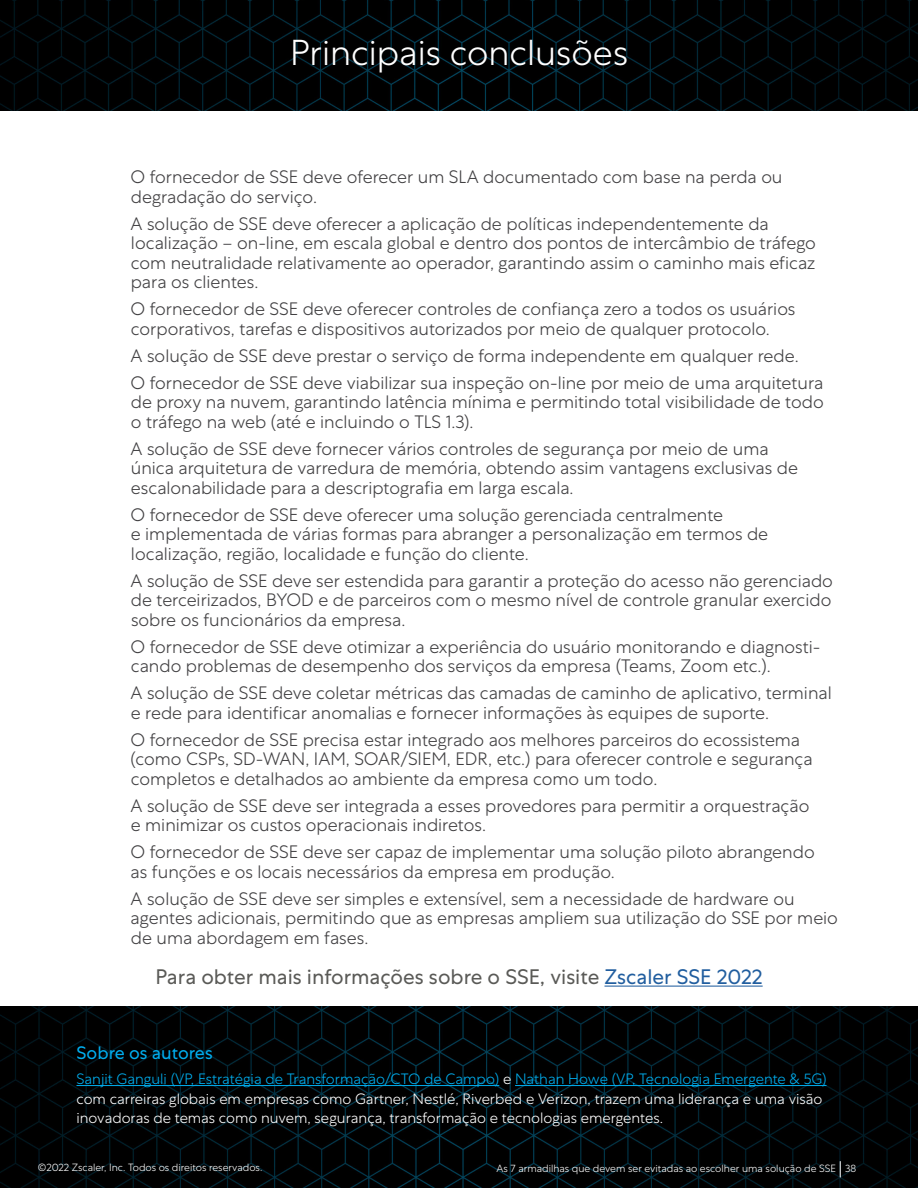
<style>
.page{position:relative;width:918px;height:1188px;background:#fff}
.page>*{position:absolute;margin:0;border:0;box-sizing:border-box;transform-origin:0 0}
.t1{font:300 36px "Centra No 1";color:#fff}
.Intro{font:21px "Centra No 1";color:#5a5a57}
.bodyCheckList{font:300 18px/19.5px "Centra No 1";color:#414042}
.SubHead{font:18px "Centra No 1";color:#00aeef}
.t2{font:300 15px/19.5px "Centra No 1";color:#fff}
.t3{font:300 10.5px "Centra No 1";color:#fff}
.s1{color:#215e9f}
.s2{color:#00aeef}
</style>
<div class="page">
<img style="left:0;top:1006px;width:918px;height:182px">
<svg style="left:840px;top:1161px;width:1px;height:16px"></svg>
<hr style="left:605px;top:986px;width:158px;height:1px;background:#215e9f">
<img style="left:0;top:0;width:918px;height:111px">
<hr style="left:76px;top:1085px;width:423px;height:1px;background:#00aeef">
<hr style="left:515px;top:1085px;width:312px;height:1px;background:#00aeef">
<p class="t1" style="left:290px;top:32px;width:340px">Principais conclusões</p>
<p class="bodyCheckList" style="left:131px;top:167px;width:653px">O fornecedor de SSE deve oferecer um SLA documentado com base na perda ou degradação do serviço.</p>
<p class="bodyCheckList" style="left:131px;top:214px;width:687px">A solução de SSE deve oferecer a aplicação de políticas independentemente da localização – on-line, em escala global e dentro dos pontos de intercâmbio de tráfego com neutralidade relativamente ao operador, garantindo assim o caminho mais eficaz para os clientes.</p>
<p class="bodyCheckList" style="left:131px;top:299px;width:666px">O fornecedor de SSE deve oferecer controles de confiança zero a todos os usuários corporativos, tarefas e dispositivos autorizados por meio de qualquer protocolo.</p>
<p class="bodyCheckList" style="left:131px;top:346px;width:670px">A solução de SSE deve prestar o serviço de forma independente em qualquer rede.</p>
<p class="bodyCheckList" style="left:131px;top:373px;width:695px;text-align:justify">O fornecedor de SSE deve viabilizar sua inspeção on-line por meio de uma arquitetura de proxy na nuvem, garantindo latência mínima e permitindo total visibilidade de todo o tráfego na web (até e incluindo o TLS 1.3).</p>
<p class="bodyCheckList" style="left:131px;top:439px;width:669px">A solução de SSE deve fornecer vários controles de segurança por meio de uma única arquitetura de varredura de memória, obtendo assim vantagens exclusivas de escalonabilidade para a descriptografia em larga escala.</p>
<p class="bodyCheckList" style="left:131px;top:505px;width:639px">O fornecedor de SSE deve oferecer uma solução gerenciada centralmente<br>e implementada de várias formas para abranger a personalização em termos de localização, região, localidade e função do cliente.</p>
<p class="bodyCheckList" style="left:131px;top:571px;width:704px;text-align:justify">A solução de SSE deve ser estendida para garantir a proteção do acesso não gerenciado de terceirizados, BYOD e de parceiros com o mesmo nível de controle granular exercido sobre os funcionários da empresa.</p>
<p class="bodyCheckList" style="left:131px;top:637px;width:691px">O fornecedor de SSE deve otimizar a experiência do usuário monitorando e diagnosti&shy;cando problemas de desempenho dos serviços da empresa (Teams, Zoom etc.).</p>
<p class="bodyCheckList" style="left:131px;top:683px;width:703px">A solução de SSE deve coletar métricas das camadas de caminho de aplicativo, terminal e rede para identificar anomalias e fornecer informações às equipes de suporte.</p>
<p class="bodyCheckList" style="left:130px;top:730px;width:684px">O fornecedor de SSE precisa estar integrado aos melhores parceiros do ecossistema (como CSPs, SD-WAN, IAM, SOAR/SIEM, EDR, etc.) para oferecer controle e segurança completos e detalhados ao ambiente da empresa como um todo.</p>
<p class="bodyCheckList" style="left:131px;top:796px;width:680px">A solução de SSE deve ser integrada a esses provedores para permitir a orquestração e minimizar os custos operacionais indiretos.</p>
<p class="bodyCheckList" style="left:131px;top:842px;width:686px">O fornecedor de SSE deve ser capaz de implementar uma solução piloto abrangendo as funções e os locais necessários da empresa em produção.</p>
<p class="bodyCheckList" style="left:131px;top:889px;width:709px">A solução de SSE deve ser simples e extensível, sem a necessidade de hardware ou agentes adicionais, permitindo que as empresas ampliem sua utilização do SSE por meio de uma abordagem em fases.</p>
<p class="Intro" style="left:155px;top:965px;width:609px">Para obter mais informações sobre o SSE, visite <span class="s1">Zscaler SSE 2022</span></p>
<p class="SubHead" style="left:76px;top:1042px;width:138px">Sobre os autores</p>
<p class="t2" style="left:76px;top:1069px;width:752px"><span class="s2">Sanjit Ganguli (VP, Estratégia de Transformação/CTO de Campo)</span> e <span class="s2">Nathan Howe (VP, Tecnologia Emergente &amp; 5G) </span>com carreiras globais em empresas como Gartner, Nestlé, Riverbed e Verizon, trazem uma liderança e uma visão inovadoras de temas como nuvem, segurança, transformação e tecnologias emergentes.</p>
<p class="t3" style="left:38px;top:1161px;width:226px">©2022 Zscaler, Inc. Todos os direitos reservados.</p>
<p class="t3" style="left:497px;top:1162px;width:341px">As 7 armadilhas que devem ser evitadas ao escolher uma solução de SSE</p>
<p class="t3" style="left:845px;top:1162px;width:13px">38</p>
</div>
